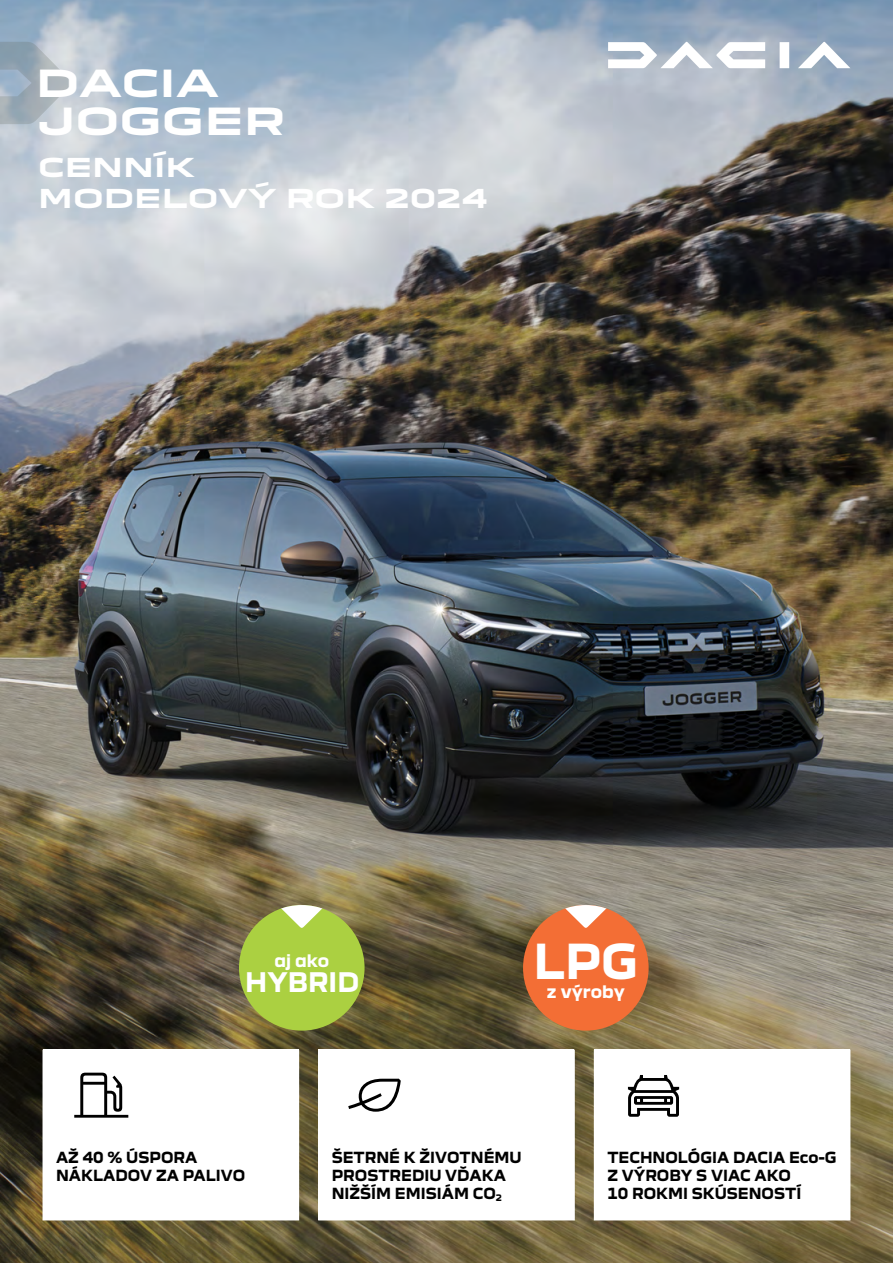
<style>
.page{position:relative;width:893px;height:1263px;background:#fff}
.page>*{position:absolute;margin:0;border:0;box-sizing:border-box;transform-origin:0 0}
.t1{font:700 47.1px "Dacia Block";color:#fff}
.t2{font:700 36.6px/37.5px "Dacia Block Extended";color:#fff}
.t3{font:700 26.4px "Dacia Block";color:#fff}
.t4{font:700 25.5px "Dacia Block Extended";color:#fff}
.t5{font:700 16.8px "Dacia Block";color:#fff}
.t6{font:700 15px/18px "Dacia Block";color:#000}
</style>
<div class="page">
<img style="left:0;top:0;width:893px;height:1263px">
<svg style="left:0;top:42px;width:71px;height:82px;background:#aab6c0"></svg>
<svg style="left:608px;top:42px;width:242px;height:26px"></svg>
<div style="left:43px;top:1049px;width:255px;height:171px;background:#fff"></div>
<hr style="left:298px;top:1049px;width:1px;height:170px;background:#fff">
<hr style="left:43px;top:1219px;width:256px;height:1px;background:#fff">
<svg style="left:74px;top:1073px;width:54px;height:45px"></svg>
<div style="left:319px;top:1049px;width:255px;height:171px;background:#fff"></div>
<hr style="left:318px;top:1049px;width:2px;height:170px;background:#fff">
<hr style="left:573px;top:1049px;width:2px;height:170px;background:#fff">
<hr style="left:318px;top:1219px;width:257px;height:1px;background:#fff">
<svg style="left:348px;top:1079px;width:53px;height:33px"></svg>
<div style="left:595px;top:1049px;width:255px;height:171px;background:#fff"></div>
<hr style="left:594px;top:1049px;width:1px;height:170px;background:#fff">
<hr style="left:594px;top:1219px;width:256px;height:1px;background:#fff">
<svg style="left:628px;top:1075px;width:51px;height:42px"></svg>
<div style="left:239px;top:905px;width:126px;height:125px;background:#abd041;border-radius:50%"></div>
<svg style="left:278px;top:905px;width:48px;height:23px"></svg>
<div style="left:523px;top:905px;width:126px;height:125px;background:#f36e35;border-radius:50%"></div>
<svg style="left:562px;top:905px;width:48px;height:23px"></svg>
<h2 class="t2" style="left:36px;top:66px;width:251px">DACIA<br>JOGGER</h2>
<h3 class="t4" style="left:38px;top:153px;width:159px">CENNÍK</h3>
<h3 class="t4" style="left:38px;top:184px;width:451px">MODELOVÝ ROK 2024</h3>
<p class="t5" style="left:274px;top:951px;width:56px">aj ako</p>
<h1 class="t1" style="left:533px;top:935px;width:106px">LPG</h1>
<p class="t5" style="left:547px;top:982px;width:79px">z výroby</p>
<h3 class="t3" style="left:245px;top:968px;width:115px">HYBRID</h3>
<p class="t6" style="left:56px;top:1148px;width:191px">AŽ 40 % ÚSPORA<br>NÁKLADOV ZA PALIVO</p>
<p class="t6" style="left:332px;top:1148px;width:192px">ŠETRNÉ K ŽIVOTNÉMU<br>PROSTREDIU VĎAKA<br>NIŽŠÍM EMISIÁM CO<sub>2</sub></p>
<p class="t6" style="left:607px;top:1148px;width:231px">TECHNOLÓGIA DACIA Eco-G<br>Z VÝROBY S VIAC AKO<br>10 ROKMI SKÚSENOSTÍ</p>
</div>
